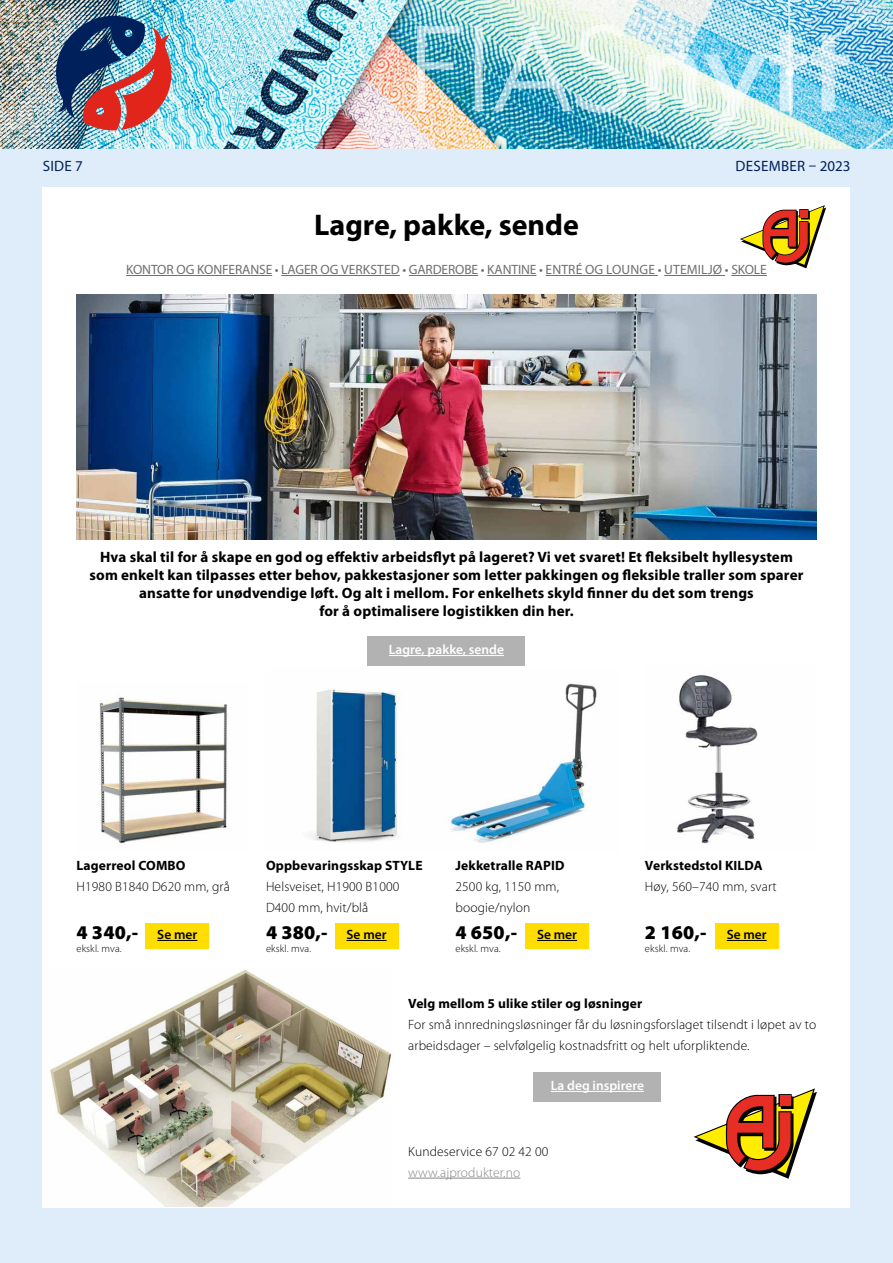
<style>
.page{position:relative;width:893px;height:1263px;background:#dfedfa}
.page>*{position:absolute;margin:0;border:0;box-sizing:border-box;transform-origin:0 0}
.t1{font:700 30px "Myriad Pro";color:#000}
.t2{font:900 19.5px "Myriad Pro";letter-spacing:.01em;color:#000}
.t3{font:700 15px/18px "Myriad Pro";letter-spacing:.01em;color:#000;text-align:center}
.t4{font:15px "Myriad Pro";letter-spacing:.02em;color:#00205c}
.t5{font:300 13.5px/21px "Myriad Pro";letter-spacing:.01em;color:#000}
.t6{font:700 13.5px "Myriad Pro";letter-spacing:.01em;color:#000}
.t7{font:13.5px "Myriad Pro";letter-spacing:-.01em;color:#706f6f}
.t8{font:600 13.5px "Myriad Pro";color:#fff}
.t9{font:600 13.5px "Myriad Pro";color:#000}
.t10{font:300 13.5px "Myriad Pro";letter-spacing:.01em;color:#878787}
.t11{font:300 10.5px "Myriad Pro";letter-spacing:.01em;color:#000}
</style>
<div class="page">
<img style="left:0;top:0;width:893px;height:149px">
<img style="left:417px;top:24px;width:432px;height:116px">
<img style="left:50px;top:11px;width:124px;height:120px">
<div style="left:43px;top:187px;width:807px;height:1021px;background:#fff"></div>
<hr style="left:126px;top:275px;width:146px;height:1px;background:#706f6f">
<hr style="left:281px;top:275px;width:119px;height:1px;background:#706f6f">
<hr style="left:409px;top:275px;width:69px;height:1px;background:#706f6f">
<hr style="left:487px;top:275px;width:49px;height:1px;background:#706f6f">
<hr style="left:546px;top:275px;width:112px;height:1px;background:#706f6f">
<hr style="left:664px;top:275px;width:61px;height:1px;background:#706f6f">
<hr style="left:731px;top:275px;width:36px;height:1px;background:#706f6f">
<svg style="left:740px;top:205px;width:86px;height:63px"></svg>
<img style="left:77px;top:294px;width:739px;height:245px">
<img style="left:99px;top:697px;width:128px;height:147px">
<img style="left:308px;top:688px;width:93px;height:154px">
<img style="left:445px;top:683px;width:152px;height:160px">
<img style="left:677px;top:674px;width:81px;height:170px">
<div style="left:145px;top:923px;width:64px;height:25px;background:#fd0"></div>
<hr style="left:157px;top:940px;width:40px;height:1px;background:#000">
<div style="left:335px;top:923px;width:63px;height:25px;background:#fd0"></div>
<hr style="left:346px;top:940px;width:41px;height:1px;background:#000">
<div style="left:525px;top:923px;width:64px;height:25px;background:#fd0"></div>
<hr style="left:537px;top:940px;width:40px;height:1px;background:#000">
<div style="left:715px;top:923px;width:64px;height:25px;background:#fd0"></div>
<hr style="left:727px;top:940px;width:40px;height:1px;background:#000">
<div style="left:368px;top:636px;width:157px;height:29px;background:#b3b2b2"></div>
<hr style="left:389px;top:655px;width:115px;height:1px;background:#fff">
<img style="left:50px;top:970px;width:342px;height:237px">
<div style="left:534px;top:1071px;width:127px;height:30px;background:#b3b2b2"></div>
<hr style="left:551px;top:1091px;width:93px;height:1px;background:#fff">
<svg style="left:693px;top:1088px;width:124px;height:91px"></svg>
<hr style="left:408px;top:1178px;width:112px;height:1px;background:#878787">
<p class="t4" style="left:43px;top:156px;width:42px">SIDE 7</p>
<p class="t4" style="left:735px;top:156px;width:116px">DESEMBER – 2023</p>
<h1 class="t1" style="left:314px;top:205px;width:266px">Lagre, pakke, sende</h1>
<p class="t7" style="left:126px;top:261px;width:642px">KONTOR OG KONFERANSE • LAGER OG VERKSTED • GARDEROBE • KANTINE • ENTRÉ OG LOUNGE • UTEMILJØ • SKOLE</p>
<p class="t3" style="left:90px;top:548px;width:715px">Hva skal til for å skape en god og effektiv arbeidsflyt på lageret? Vi vet svaret! Et fleksibelt hyllesystem som enkelt kan tilpasses etter behov, pakkestasjoner som letter pakkingen og fleksible traller som sparer ansatte for unødvendige løft. Og alt i mellom. For enkelhets skyld finner du det som trengs<br>for å optimalisere logistikken din her.</p>
<p class="t8" style="left:389px;top:641px;width:117px">Lagre, pakke, sende</p>
<p class="t6" style="left:77px;top:856px;width:111px">Lagerreol COMBO</p>
<p class="t5" style="left:77px;top:875px;width:155px">H1980 B1840 D620 mm, grå</p>
<h2 class="t2" style="left:77px;top:919px;width:63px">4 340,-</h2>
<p class="t11" style="left:77px;top:942px;width:47px">ekskl. mva.</p>
<p class="t6" style="left:266px;top:856px;width:158px">Oppbevaringsskap STYLE</p>
<p class="t5" style="left:266px;top:875px;width:135px">Helsveiset, H1900 B1000<br>D400 mm, hvit/blå</p>
<h2 class="t2" style="left:266px;top:919px;width:63px">4 380,-</h2>
<p class="t11" style="left:266px;top:942px;width:47px">ekskl. mva.</p>
<p class="t6" style="left:455px;top:856px;width:110px">Jekketralle RAPID</p>
<p class="t5" style="left:455px;top:875px;width:105px">2500 kg, 1150 mm, boogie/nylon</p>
<h2 class="t2" style="left:455px;top:919px;width:63px">4 650,-</h2>
<p class="t11" style="left:455px;top:942px;width:47px">ekskl. mva.</p>
<p class="t6" style="left:645px;top:856px;width:119px">Verkstedstol KILDA</p>
<p class="t5" style="left:645px;top:875px;width:133px">Høy, 560–740 mm, svart</p>
<h2 class="t2" style="left:645px;top:919px;width:63px">2 160,-</h2>
<p class="t11" style="left:645px;top:942px;width:47px">ekskl. mva.</p>
<p class="t9" style="left:157px;top:926px;width:42px">Se mer</p>
<p class="t9" style="left:346px;top:926px;width:42px">Se mer</p>
<p class="t9" style="left:537px;top:926px;width:42px">Se mer</p>
<p class="t9" style="left:727px;top:926px;width:42px">Se mer</p>
<p class="t6" style="left:408px;top:994px;width:236px">Velg mellom 5 ulike stiler og løsninger</p>
<p class="t5" style="left:408px;top:1014px;width:409px">For små innredningsløsninger får du løsningsforslaget tilsendt i løpet av to arbeidsdager – selvfølgelig kostnadsfritt og helt uforpliktende.</p>
<p class="t8" style="left:551px;top:1077px;width:95px">La deg inspirere</p>
<p class="t5" style="left:408px;top:1140px;width:142px">Kundeservice 67 02 42 00</p>
<p class="t10" style="left:408px;top:1164px;width:114px">www.ajprodukter.no</p>
</div>
